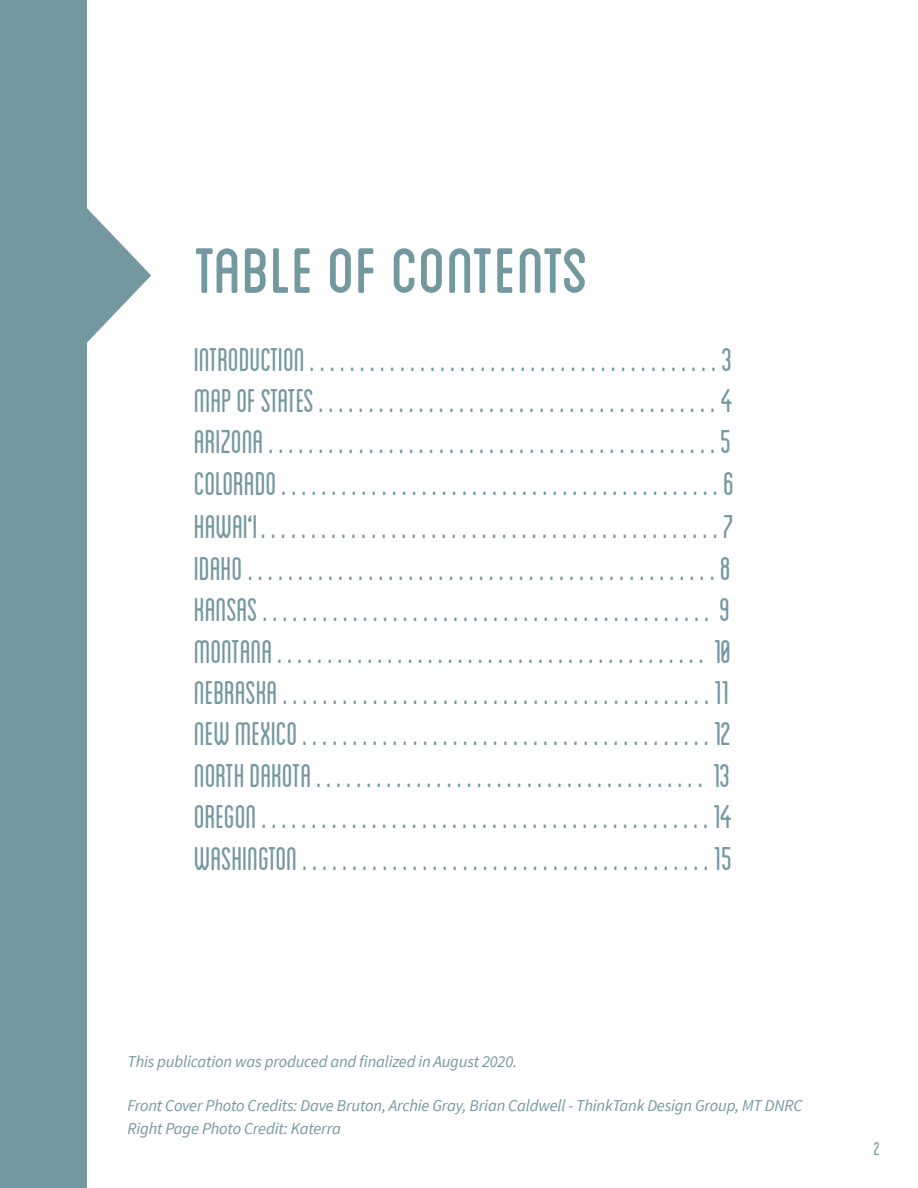
<style>
.page{position:relative;width:918px;height:1188px;background:#fff}
.page>*{position:absolute;margin:0;border:0;box-sizing:border-box;transform-origin:0 0}
.t1{font:90px "Blanch Caps";color:#7498a0}
.t2{font:condensed 34.5px "Blanch";color:#7498a0}
.t3{font:condensed 19.5px "Blanch";color:#7498a0}
.t4{font:italic 16.5px "Source Sans Pro";letter-spacing:-.01em;color:#7498a0}
.s1{font-family:"Cambay Devanagari";font-stretch:normal;font-size:42px}
</style>
<div class="page">
<svg style="left:86px;top:165px;width:65px;height:221px"></svg>
<div style="left:0;top:0;width:86px;height:1188px;background:#7498a0"></div>
<hr style="left:917px;top:348px;width:1px;height:54px;background:#90a53e">
<p class="t1" style="left:194px;top:230px;width:396px">Table of Contents</p>
<p class="t2" style="left:194px;top:341px;width:540px">INTRODUCTION . . . . . . . . . . . . . . . . . . . . . . . . . . . . . . . . . . . . . . . . . 3</p>
<p class="t2" style="left:194px;top:382px;width:541px">MAP OF STATES . . . . . . . . . . . . . . . . . . . . . . . . . . . . . . . . . . . . . . . . 4</p>
<p class="t2" style="left:194px;top:423px;width:539px">ARIZONA . . . . . . . . . . . . . . . . . . . . . . . . . . . . . . . . . . . . . . . . . . . . . 5</p>
<p class="t2" style="left:194px;top:465px;width:541px">COLORADO . . . . . . . . . . . . . . . . . . . . . . . . . . . . . . . . . . . . . . . . . . . . 6</p>
<p class="t2" style="left:194px;top:508px;width:541px">HAWAI<span class="s1">‘</span>I . . . . . . . . . . . . . . . . . . . . . . . . . . . . . . . . . . . . . . . . . . . . . . 7</p>
<p class="t2" style="left:194px;top:550px;width:538px">IDAHO . . . . . . . . . . . . . . . . . . . . . . . . . . . . . . . . . . . . . . . . . . . . . . . 8</p>
<p class="t2" style="left:194px;top:591px;width:538px">KANSAS . . . . . . . . . . . . . . . . . . . . . . . . . . . . . . . . . . . . . . . . . . . . . 9</p>
<p class="t2" style="left:194px;top:633px;width:539px">MONTANA . . . . . . . . . . . . . . . . . . . . . . . . . . . . . . . . . . . . . . . . . . . 10</p>
<p class="t2" style="left:194px;top:674px;width:537px">NEBRASKA . . . . . . . . . . . . . . . . . . . . . . . . . . . . . . . . . . . . . . . . . . . 11</p>
<p class="t2" style="left:194px;top:715px;width:539px">NEW MEXICO . . . . . . . . . . . . . . . . . . . . . . . . . . . . . . . . . . . . . . . . . 12</p>
<p class="t2" style="left:194px;top:757px;width:538px">NORTH DAKOTA . . . . . . . . . . . . . . . . . . . . . . . . . . . . . . . . . . . . . . . 13</p>
<p class="t2" style="left:194px;top:798px;width:540px">OREGON . . . . . . . . . . . . . . . . . . . . . . . . . . . . . . . . . . . . . . . . . . . . . 14</p>
<p class="t2" style="left:194px;top:840px;width:540px">WASHINGTON . . . . . . . . . . . . . . . . . . . . . . . . . . . . . . . . . . . . . . . . . 15</p>
<p class="t4" style="left:127px;top:1052px;width:391px">This publication was produced and finalized in August 2020.</p>
<p class="t4" style="left:127px;top:1096px;width:677px">Front Cover Photo Credits: Dave Bruton, Archie Gray, Brian Caldwell - ThinkTank Design Group, MT DNRC</p>
<p class="t4" style="left:127px;top:1118px;width:215px">Right Page Photo Credit: Katerra</p>
<p class="t3" style="left:874px;top:1138px;width:8px">2</p>
</div>
